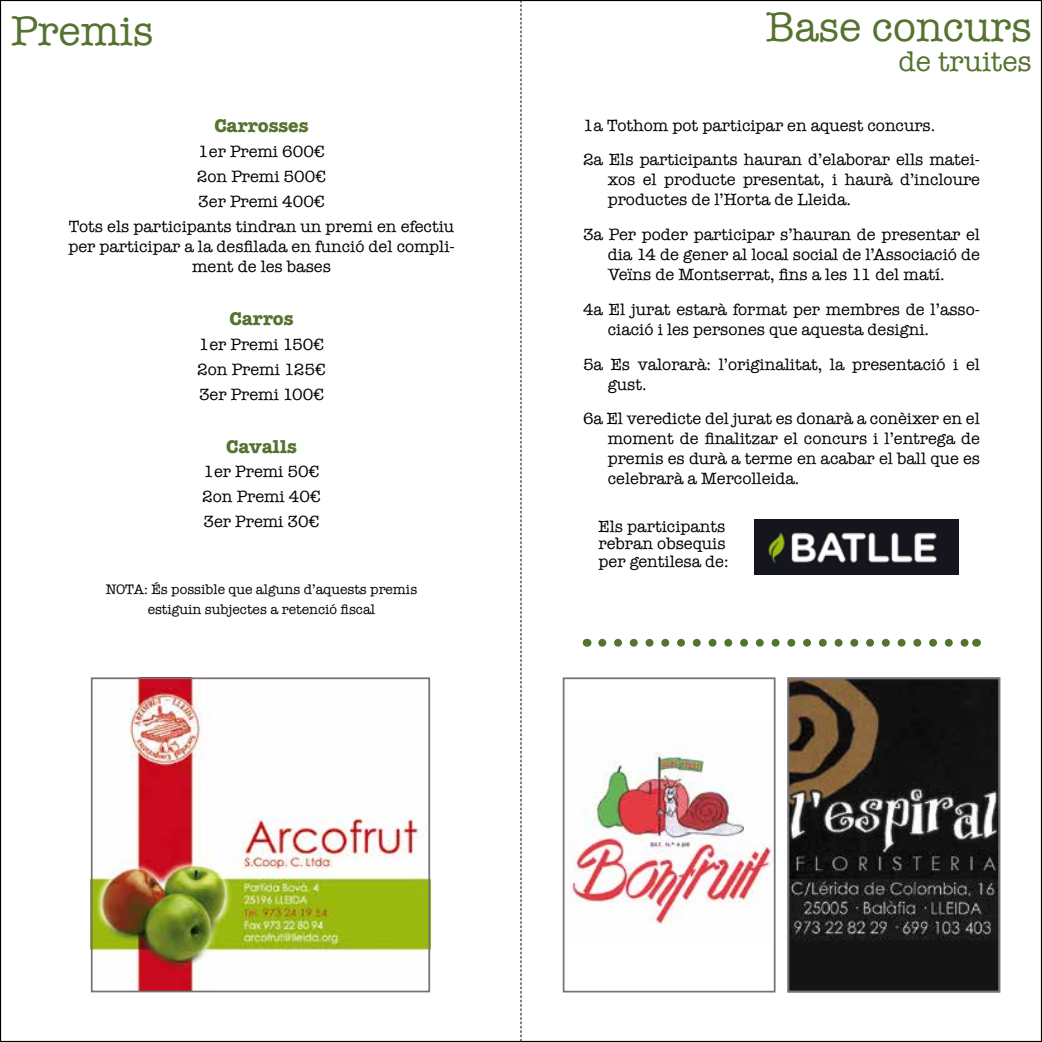
<style>
.page{position:relative;width:1042px;height:1042px;background:#fff}
.page>*{position:absolute;margin:0;border:0;box-sizing:border-box;transform-origin:0 0}
.t1{font:42px "American Typewriter";color:#55722f}
.t2{font:28.7px "American Typewriter";color:#55722f}
.t3{font:700 19.25px "American Typewriter";color:#55722f}
.t4{font:16.62px/19.9px "American Typewriter";color:#000}
.t5{font:14px/19.9px "American Typewriter";color:#000;text-align:center}
</style>
<div class="page">
<img style="left:94px;top:680px;width:333px;height:309px">
<div style="left:91px;top:677px;width:339px;height:315px;border:2px solid #747476"></div>
<img style="left:566px;top:753px;width:206px;height:171px">
<div style="left:563px;top:677px;width:212px;height:315px;border:2px solid #747476"></div>
<img style="left:790px;top:680px;width:207px;height:309px">
<div style="left:787px;top:677px;width:213px;height:315px;border:2px solid #747476"></div>
<img style="left:754px;top:520px;width:204px;height:54px">
<svg style="left:602px;top:639px;width:366px;height:8px"></svg>
<svg style="left:520px;top:0;width:1px;height:1042px"></svg>
<h1 class="t1" style="left:11px;top:-1px;width:144px">Premis</h1>
<p class="t3" style="left:214px;top:109px;width:96px">Carrosses</p>
<p class="t4" style="left:69px;top:139px;width:387px;line-height:24.8px;text-align:center">1er Premi 600€<br>2on Premi 500€<br>3er Premi 400€<br>Tots els participants tindran un premi en efectiu</p>
<p class="t4" style="left:68px;top:236px;width:388px;text-align:center">per participar a la desfilada en funció del compli&shy;ment de les bases</p>
<p class="t3" style="left:229px;top:302px;width:66px">Carros</p>
<p class="t4" style="left:197px;top:331px;width:130px;line-height:24.8px;text-align:justify">1er Premi 150€ 2on Premi 125€ 3er Premi 100€</p>
<p class="t3" style="left:226px;top:429px;width:72px">Cavalls</p>
<p class="t4" style="left:202px;top:459px;width:120px;line-height:24.8px;text-align:justify">1er Premi 50€ 2on Premi 40€ 3er Premi 30€</p>
<p class="t5" style="left:106px;top:579px;width:313px">NOTA: És possible que alguns d’aquests premis estiguin subjectes a retenció fiscal</p>
<h1 class="t1" style="left:766px;top:-5px;width:267px">Base concurs</h1>
<h2 class="t2" style="left:898px;top:39px;width:135px">de truites</h2>
<p class="t4" style="left:583px;top:107px;width:398px;line-height:34.8px">1a Tothom pot participar en aquest concurs.<br>2a Els participants hauran d’elaborar ells matei-</p>
<p class="t4" style="left:608px;top:169px;width:374px">xos el producte presentat, i haurà d’incloure productes de l’Horta de Lleida.</p>
<p class="t4" style="left:608px;top:224px;width:374px;text-align:justify;text-indent:-25px">3a Per poder participar s’hauran de presentar el dia 14 de gener al local social de l’Associació de Veïns de Montserrat, fins a les 11 del matí.</p>
<p class="t4" style="left:608px;top:299px;width:374px;text-indent:-25px">4a El jurat estarà format per membres de l’asso&shy;ciació i les persones que aquesta designi.</p>
<p class="t4" style="left:608px;top:354px;width:374px;text-indent:-25px">5a Es valorarà: l’originalitat, la presentació i el gust.</p>
<p class="t4" style="left:608px;top:408px;width:374px;text-align:justify;text-indent:-25px">6a El veredicte del jurat es donarà a conèixer en el moment de finalitzar el concurs i l’entrega de premis es durà a terme en acabar el ball que es celebrarà a Mercolleida.</p>
<p class="t4" style="left:599px;top:517px;width:131px;line-height:17.5px">Els participants rebran obsequis per gentilesa de:</p>
</div>
